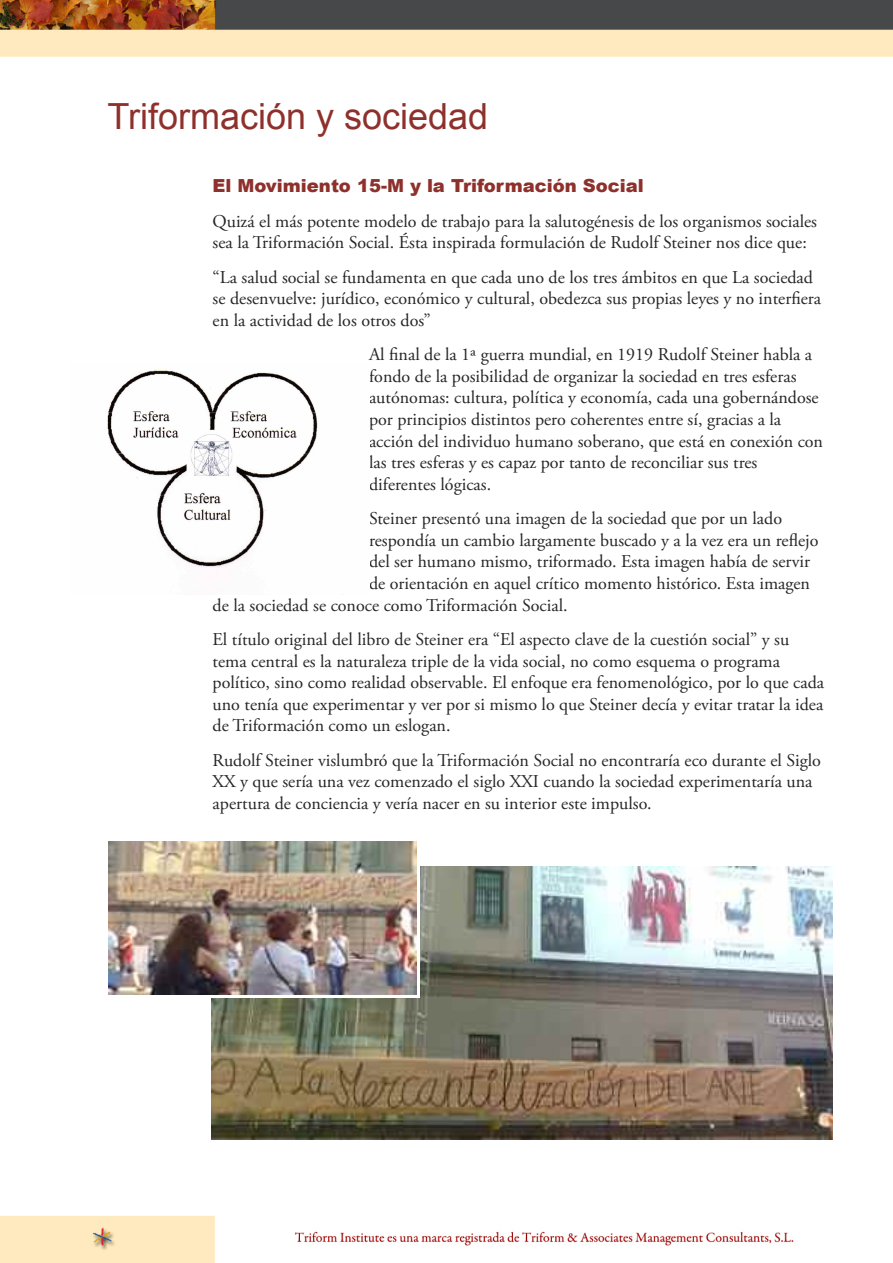
<style>
.page{position:relative;width:893px;height:1263px;background:#fff}
.page>*{position:absolute;margin:0;border:0;box-sizing:border-box;transform-origin:0 0}
.t1{font:36px "Arial";color:#8e302b}
.t2{font:18px/21.6px "Adobe Garamond Pro";color:#272627}
.t3{font:900 18px "Arial";color:#8e302b}
</style>
<div class="page">
<img style="left:0;top:0;width:893px;height:1263px">
<div style="left:65px;top:363px;width:304px;height:234px;background:#fff"></div>
<img style="left:107px;top:370px;width:236px;height:225px">
<div style="left:204px;top:839px;width:629px;height:313px;background:#fff"></div>
<img style="left:212px;top:866px;width:621px;height:273px">
<svg style="left:106px;top:838px;width:314px;height:159px"></svg>
<img style="left:109px;top:841px;width:307px;height:153px">
<h1 class="t1" style="left:107px;top:96px;width:382px">Triformación y sociedad</h1>
<p class="t3" style="left:213px;top:173px;width:433px">El Movimiento 15-M y la Triformación Social</p>
<p class="t2" style="left:213px;top:212px;width:606px">Quizá el más potente modelo de trabajo para la salutogénesis de los organismos sociales sea la Triformación Social. Ésta inspirada formulación de Rudolf Steiner nos dice que:</p>
<p class="t2" style="left:213px;top:268px;width:610px">“La salud social se fundamenta en que cada uno de los tres ámbitos en que La sociedad se desenvuelve: jurídico, económico y cultural, obedezca sus propias leyes y no interfiera en la actividad de los otros dos”</p>
<p class="t2" style="left:369px;top:345px;width:456px">Al final de la 1ª guerra mundial, en 1919 Rudolf Steiner habla a fondo de la posibilidad de organizar la sociedad en tres esferas autónomas: cultura, política y economía, cada una gobernándose por principios distintos pero coherentes entre sí, gracias a la acción del individuo humano soberano, que está en conexión con las tres esferas y es capaz por tanto de reconciliar sus tres diferentes lógicas.</p>
<p class="t2" style="left:369px;top:509px;width:415px">Steiner presentó una imagen de la sociedad que por un lado</p>
<p class="t2" style="left:369px;top:531px;width:451px">respondía un cambio largamente buscado y a la vez era un reflejo</p>
<p class="t2" style="left:369px;top:552px;width:443px">del ser humano mismo, triformado. Esta imagen había de servir</p>
<p class="t2" style="left:369px;top:574px;width:442px">de orientación en aquel crítico momento histórico. Esta imagen</p>
<p class="t2" style="left:213px;top:596px;width:357px">de la sociedad se conoce como Triformación Social.</p>
<p class="t2" style="left:213px;top:630px;width:613px">El título original del libro de Steiner era “El aspecto clave de la cuestión social” y su tema central es la naturaleza triple de la vida social, no como esquema o programa político, sino como realidad observable. El enfoque era fenomenológico, por lo que cada uno tenía que experimentar y ver por si mismo lo que Steiner decía y evitar tratar la idea de Triformación como un eslogan.</p>
<p class="t2" style="left:213px;top:751px;width:610px">Rudolf Steiner vislumbró que la Triformación Social no encontraría eco durante el Siglo<br>XX y que sería una vez comenzado el siglo XXI cuando la sociedad experimentaría una apertura de conciencia y vería nacer en su interior este impulso.</p>
</div>
